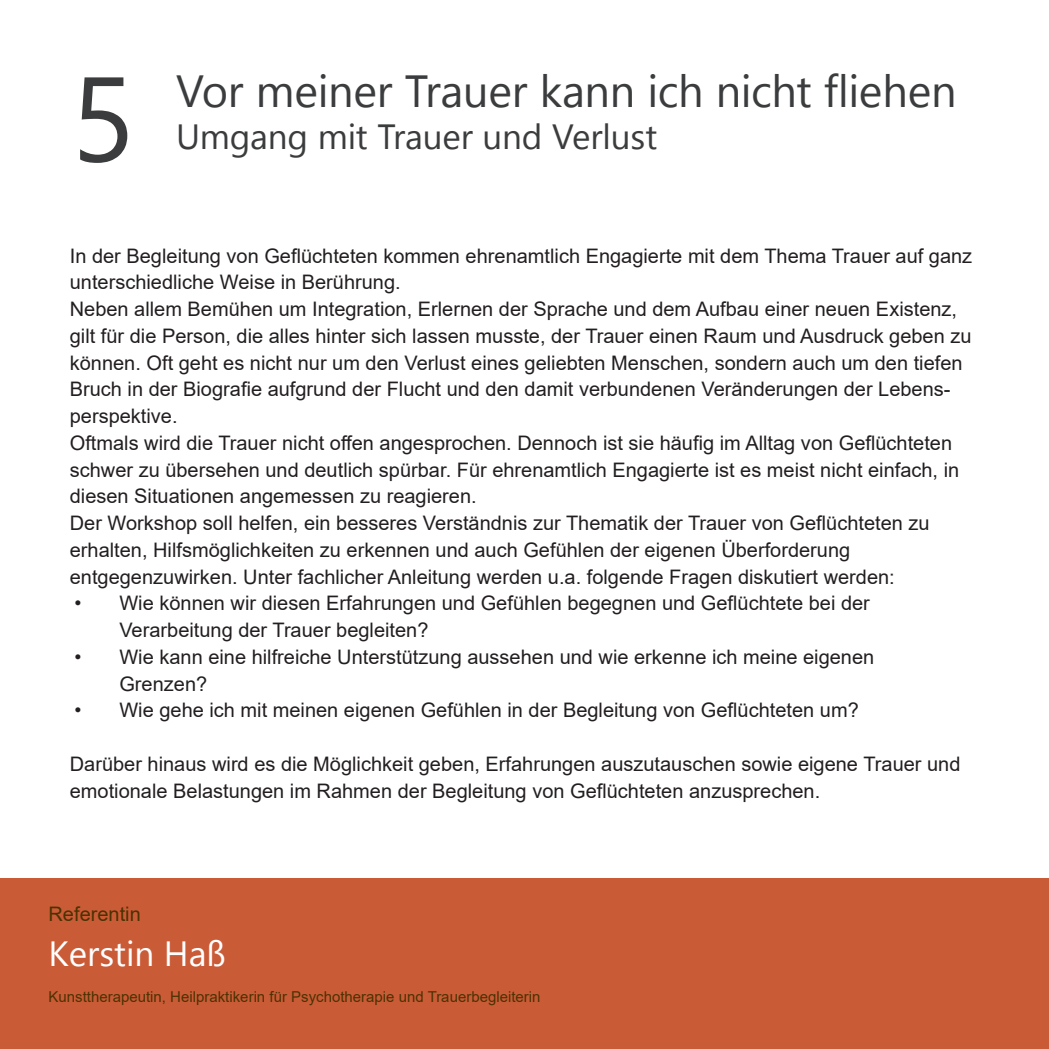
<style>
.page{position:relative;width:1049px;height:1049px;background:#fff}
.page>*{position:absolute;margin:0;border:0;box-sizing:border-box;transform-origin:0 0}
.t1{font:120px "Gadugi";color:#3b3c3d}
.t2{font:45px "Gadugi";letter-spacing:-.005em;color:#3b3c3d}
.t3{font:35px "Gadugi";letter-spacing:-.005em;color:#3b3c3d}
.t4{font:35px "Gadugi";color:#fff}
.t5{font:20px/26.8px "Arial";color:#231f20}
.t6{font:20px "Arial";color:#4c3201}
.t7{font:15px "Arial";color:#4c3201}
</style>
<div class="page">
<div style="left:0;top:879px;width:1049px;height:170px;background:#ca5b37"></div>
<h1 class="t1" style="left:71px;top:47px;width:66px">5</h1>
<h2 class="t2" style="left:176px;top:64px;width:782px">Vor meiner Trauer kann ich nicht fliehen</h2>
<h3 class="t3" style="left:176px;top:115px;width:483px">Umgang mit Trauer und Verlust</h3>
<p class="t5" style="left:70px;top:242px;width:904px">In der Begleitung von Geflüchteten kommen ehrenamtlich Engagierte mit dem Thema Trauer auf ganz unterschiedliche Weise in Berührung.<br>Neben allem Bemühen um Integration, Erlernen der Sprache und dem Aufbau einer neuen Existenz, gilt für die Person, die alles hinter sich lassen musste, der Trauer einen Raum und Ausdruck geben zu können. Oft geht es nicht nur um den Verlust eines geliebten Menschen, sondern auch um den tiefen Bruch in der Biografie aufgrund der Flucht und den damit verbundenen Veränderungen der Lebens&shy;perspektive.<br>Oftmals wird die Trauer nicht offen angesprochen. Dennoch ist sie häufig im Alltag von Geflüchteten schwer zu übersehen und deutlich spürbar. Für ehrenamtlich Engagierte ist es meist nicht einfach, in diesen Situationen angemessen zu reagieren.<br>Der Workshop soll helfen, ein besseres Verständnis zur Thematik der Trauer von Geflüchteten zu erhalten, Hilfsmöglichkeiten zu erkennen und auch Gefühlen der eigenen Überforderung entgegenzuwirken. Unter fachlicher Anleitung werden u.a. folgende Fragen diskutiert werden:</p>
<p class="t5" style="left:119px;top:590px;width:752px;text-indent:-45px">• Wie können wir diesen Erfahrungen und Gefühlen begegnen und Geflüchtete bei der<br>Verarbeitung der Trauer begleiten?</p>
<p class="t5" style="left:119px;top:643px;width:756px;text-indent:-45px">• Wie kann eine hilfreiche Unterstützung aussehen und wie erkenne ich meine eigenen<br>Grenzen?</p>
<p class="t5" style="left:74px;top:697px;width:786px">• Wie gehe ich mit meinen eigenen Gefühlen in der Begleitung von Geflüchteten um?</p>
<p class="t5" style="left:70px;top:750px;width:892px">Darüber hinaus wird es die Möglichkeit geben, Erfahrungen auszutauschen sowie eigene Trauer und emotionale Belastungen im Rahmen der Begleitung von Geflüchteten anzusprechen.</p>
<p class="t6" style="left:49px;top:900px;width:94px">Referentin</p>
<h3 class="t4" style="left:49px;top:933px;width:179px">Kerstin Haß</h3>
<p class="t7" style="left:49px;top:986px;width:493px">Kunsttherapeutin, Heilpraktikerin für Psychotherapie und Trauerbegleiterin</p>
</div>
